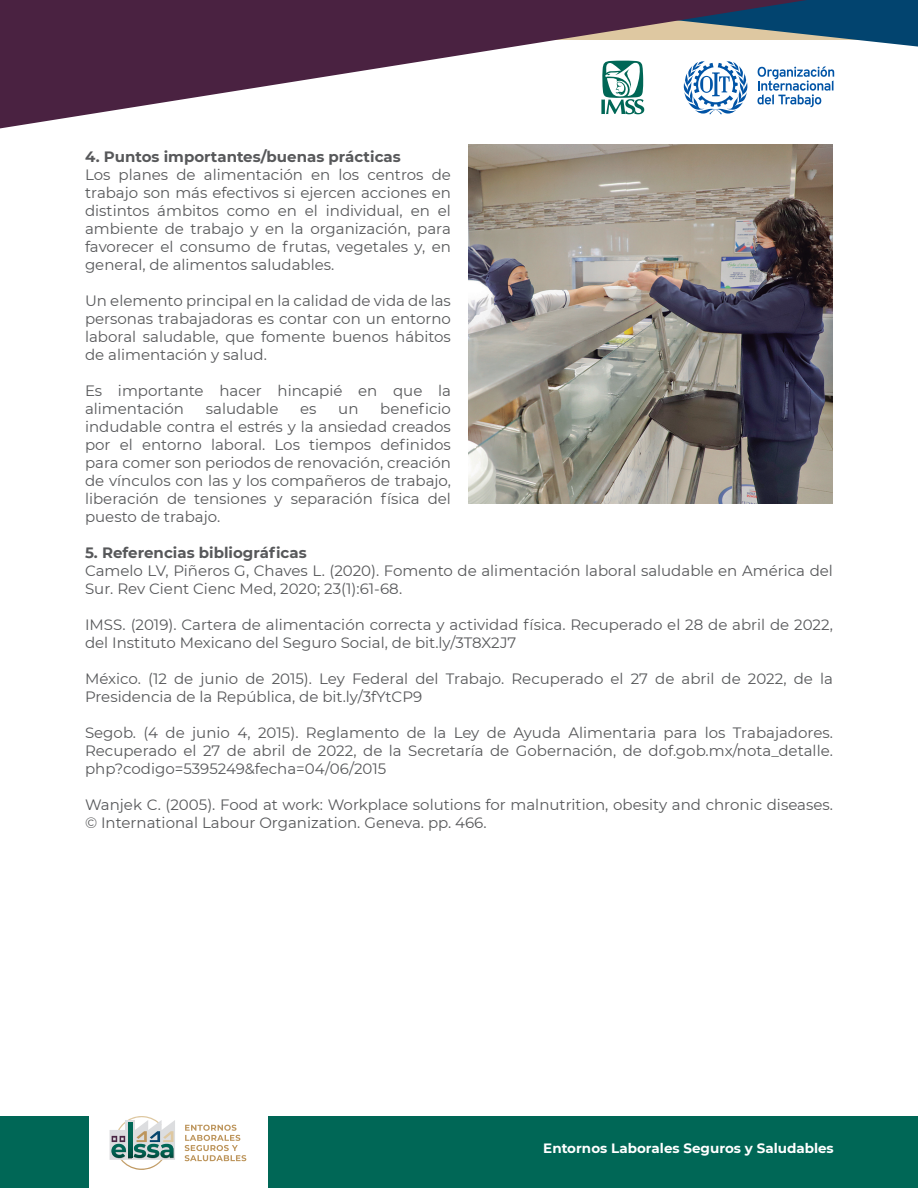
<style>
.page{position:relative;width:918px;height:1188px;background:#fff}
.page>*{position:absolute;margin:0;border:0;box-sizing:border-box;transform-origin:0 0}
.t1{font:15px/18px "Montserrat";color:#57585a}
.t2{font:700 15px "Montserrat";color:#57585a}
.t3{font:700 13.5px "Montserrat";color:#fff}
</style>
<div class="page">
<div style="left:268px;top:1116px;width:650px;height:72px;background:#006756"></div>
<div style="left:0;top:1116px;width:88px;height:72px;background:#006756"></div>
<svg style="left:0;top:0;width:918px;height:129px"></svg>
<svg style="left:185px;top:1125px;width:61px;height:36px"></svg>
<svg style="left:110px;top:1116px;width:65px;height:54px"></svg>
<img style="left:468px;top:144px;width:365px;height:360px">
<p class="t2" style="left:85px;top:146px;width:317px">4. Puntos importantes/buenas prácticas</p>
<p class="t1" style="left:85px;top:165px;width:367px;text-align:justify">Los planes de alimentación en los centros de trabajo son más efectivos si ejercen acciones en distintos ámbitos como en el individual, en el ambiente de trabajo y en la organización, para favorecer el consumo de frutas, vegetales y, en general, de alimentos saludables.</p>
<p class="t1" style="left:85px;top:291px;width:367px;text-align:justify">Un elemento principal en la calidad de vida de las personas trabajadoras es contar con un entorno laboral saludable, que fomente buenos hábitos de alimentación y salud.</p>
<p class="t1" style="left:85px;top:381px;width:367px">Es importante hacer hincapié en que la alimentación</p>
<p class="t1" style="left:85px;top:399px;width:367px;text-align:justify;text-indent:295px">beneficio indudable contra el estrés y la ansiedad creados por el entorno laboral. Los tiempos definidos para comer son periodos de renovación, creación de vínculos con las y los compañeros de trabajo, liberación de tensiones y separación física del puesto de trabajo.</p>
<p class="t2" style="left:85px;top:542px;width:223px">5. Referencias bibliográficas</p>
<p class="t1" style="left:85px;top:561px;width:749px">Camelo LV, Piñeros G, Chaves L. (2020). Fomento de alimentación laboral saludable en América del<br>Sur. Rev Cient Cienc Med, 2020; 23(1):61-68.</p>
<p class="t1" style="left:85px;top:615px;width:749px">IMSS. (2019). Cartera de alimentación correcta y actividad física. Recuperado el 28 de abril de 2022, del Instituto Mexicano del Seguro Social, de bit.ly/3T8X2J7</p>
<p class="t1" style="left:85px;top:669px;width:749px">México. (12 de junio de 2015). Ley Federal del Trabajo. Recuperado el 27 de abril de 2022, de la<br>Presidencia de la República, de bit.ly/3fYtCP9</p>
<p class="t1" style="left:85px;top:723px;width:749px;text-align:justify">Segob. (4 de junio 4, 2015). Reglamento de la Ley de Ayuda Alimentaria para los Trabajadores.<br>Recuperado el 27 de abril de 2022, de la Secretaría de Gobernación, de dof.gob.mx/nota_detalle. php?codigo=5395249&amp;fecha=04/06/2015</p>
<p class="t1" style="left:85px;top:795px;width:749px">Wanjek C. (2005). Food at work: Workplace solutions for malnutrition, obesity and chronic diseases. © International Labour Organization. Geneva. pp. 466.</p>
<p class="t1" style="left:206px;top:399px;width:74px">saludable</p>
<p class="t1" style="left:300px;top:399px;width:18px">es</p>
<p class="t1" style="left:338px;top:399px;width:22px">un</p>
<p class="t3" style="left:543px;top:1138px;width:292px">Entornos Laborales Seguros y Saludables</p>
</div>
